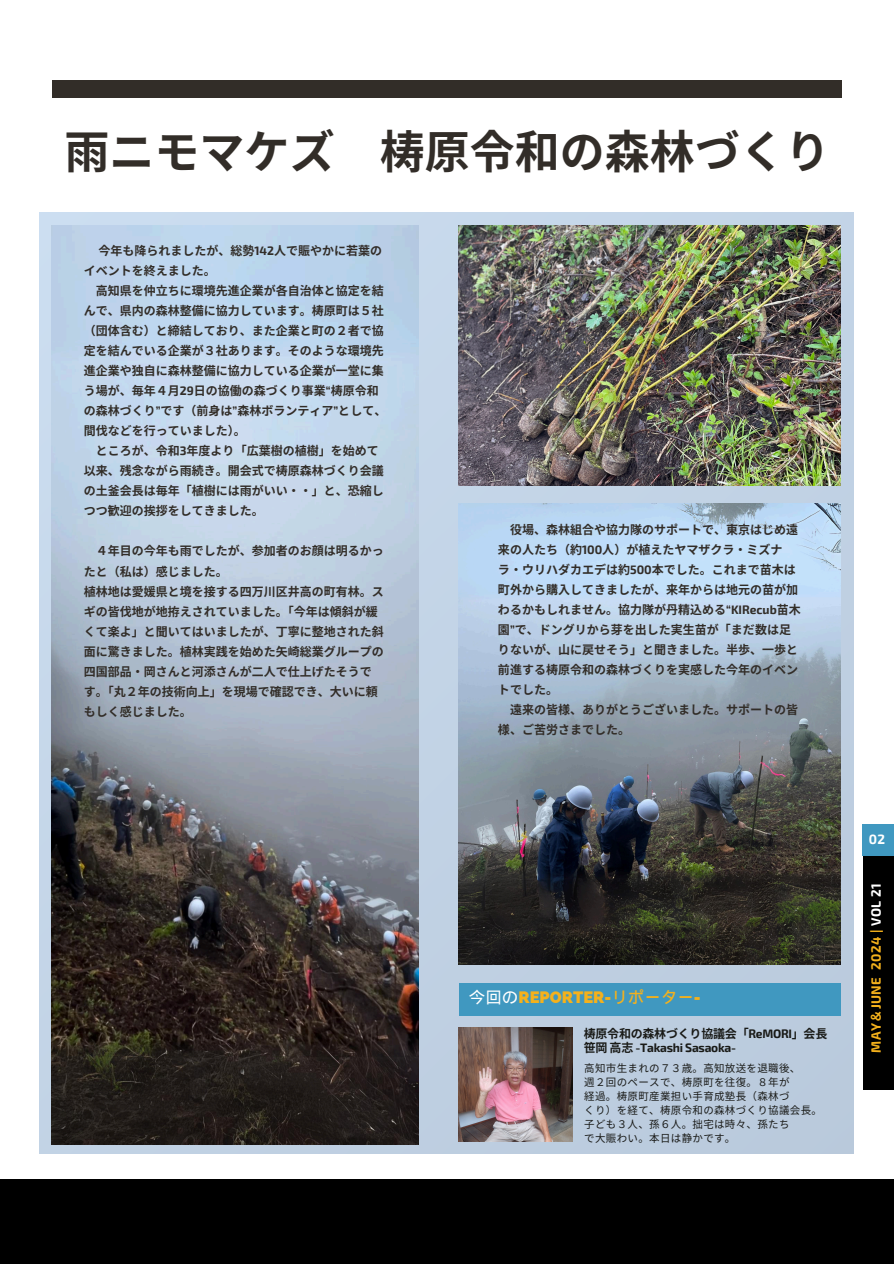
<style>
.page{position:relative;width:894px;height:1264px;background:#fff}
.page>*{position:absolute;margin:0;border:0;box-sizing:border-box;transform-origin:0 0}
.t1{font:700 45px "Noto Sans CJ Ksc";color:#322d28}
.t2{font:800 16.5px "Raleway";color:#f4b11c}
.t3{font:700 13.2px "Exo 2";letter-spacing:.03em;color:#f4b11c}
.t4{font:700 13.2px "Exo 2";color:#fff}
.t5{font:700 12px/20px "Noto Sans CJ Ksc";color:#322d28}
.t6{font:700 12px/14px "Exo 2";letter-spacing:-.02em;color:#191a17}
.t7{font:10.5px "Noto Sans CJ Ksc";letter-spacing:.03em;color:#191a17}
.s1{font-family:"Exo 2"}
.s2{font-family:"Wen Quan Yi Micro Hei";font-weight:400;color:#fff}
.s3{font-family:"Wen Quan Yi Micro Hei";font-weight:400}
.s4{font-family:"Noto Sans CJ Ksc"}
.s5{color:#fff}
</style>
<div class="page">
<div style="left:39px;top:212px;width:814px;height:941px;background:linear-gradient(to bottom,#c8daed,#b7c7d8)"></div>
<div style="left:52px;top:81px;width:789px;height:17px;background:#322d28"></div>
<div style="left:862px;top:855px;width:31px;height:234px;background:#000"></div>
<div style="left:862px;top:824px;width:31px;height:31px;background:#4098c0"></div>
<div style="left:0;top:1178px;width:893px;height:85px;background:#000"></div>
<img style="left:459px;top:1027px;width:113px;height:114px">
<img style="left:52px;top:225px;width:367px;height:919px">
<img style="left:459px;top:503px;width:381px;height:461px">
<img style="left:459px;top:225px;width:381px;height:260px">
<div style="left:459px;top:982px;width:381px;height:33px;background:#4098c0"></div>
<h4 class="t1" style="left:64px;top:115px;width:766px">雨ニモマケズ 梼原令和の森林づくり</h4>
<h4 class="t5" style="left:98px;top:240px;width:285px">今年も降られましたが、総勢<span class="s1">142</span>人で賑やかに若葉の</h4>
<h4 class="t5" style="left:84px;top:260px;width:134px">イベントを終えました。</h4>
<h4 class="t5" style="left:96px;top:280px;width:289px">高知県を仲立ちに環境先進企業が各自治体と協定を結</h4>
<h4 class="t5" style="left:84px;top:300px;width:301px">んで、県内の森林整備に協力しています。梼原町は５社</h4>
<h4 class="t5" style="left:84px;top:320px;width:302px">（団体含む）と締結しており、また企業と町の２者で協</h4>
<h4 class="t5" style="left:84px;top:340px;width:302px">定を結んでいる企業が３社あります。そのような環境先</h4>
<h4 class="t5" style="left:84px;top:360px;width:301px">進企業や独自に森林整備に協力している企業が一堂に集</h4>
<h4 class="t5" style="left:84px;top:380px;width:296px">う場が、毎年４月 <span class="s1">29</span>日の協働の森づくり事業<span class="s1">“</span>梼原令和</h4>
<h4 class="t5" style="left:84px;top:400px;width:304px">の森林づくり<span class="s1">”</span>です（前身は<span class="s1">”</span>森林ボランティア<span class="s1">”</span>として、</h4>
<h4 class="t5" style="left:84px;top:420px;width:164px">間伐などを行っていました）。</h4>
<h4 class="t5" style="left:96px;top:440px;width:284px">ところが、令和<span class="s1">3</span>年度より「広葉樹の植樹」を始めて</h4>
<h4 class="t5" style="left:84px;top:460px;width:301px">以来、残念ながら雨続き。開会式で梼原森林づくり会議</h4>
<h4 class="t5" style="left:84px;top:480px;width:302px">の土釜会長は毎年「植樹には雨がいい・・」と、恐縮し</h4>
<h4 class="t5" style="left:84px;top:500px;width:182px">つつ歓迎の挨拶をしてきました。</h4>
<h4 class="t5" style="left:84px;top:540px;width:302px;text-indent:12px">４年目の今年も雨でしたが、参加者のお顔は明るかったと（私は）感じました。<br>植林地は愛媛県と境を接する四万川区井高の町有林。スギの皆伐地が地拵えされていました。「今年は傾斜が緩くて楽よ」と聞いてはいましたが、丁寧に整地された斜面に驚きました。植林実践を始めた矢崎総業グループの四国部品・岡さんと河添さんが二人で仕上げたそうです。「丸２年の技術向上」を現場で確認でき、大いに頼もしく感じました。</h4>
<h2 class="t5" style="left:510px;top:518px;width:289px">役場、森林組合や協力隊のサポートで、東京はじめ遠</h2>
<h2 class="t5" style="left:498px;top:538px;width:286px">来の人たち（約<span class="s1">100</span>人）が植えたヤマザクラ・ミズナ</h2>
<h2 class="t5" style="left:498px;top:558px;width:299px">ラ・ウリハダカエデは約<span class="s1">500</span>本でした。これまで苗木は</h2>
<h2 class="t5" style="left:498px;top:578px;width:300px">町外から購入してきましたが、来年からは地元の苗が加</h2>
<h2 class="t5" style="left:498px;top:598px;width:304px">わるかもしれません。協力隊が丹精込める<span class="s1">“KIRecub</span>苗木</h2>
<h2 class="t5" style="left:498px;top:618px;width:293px">園<span class="s1">”</span>で、ドングリから芽を出した実生苗が「まだ数は足</h2>
<h2 class="t5" style="left:498px;top:638px;width:302px">りないが、山に戻せそう」と聞きました。半歩、一歩と</h2>
<h2 class="t5" style="left:498px;top:658px;width:302px">前進する梼原令和の森林づくりを実感した今年のイベン</h2>
<h2 class="t5" style="left:498px;top:678px;width:62px">トでした。</h2>
<h2 class="t5" style="left:510px;top:698px;width:289px">遠来の皆様、ありがとうございました。サポートの皆</h2>
<h2 class="t5" style="left:498px;top:718px;width:134px">様、ご苦労さまでした。</h2>
<h3 class="t2" style="left:469px;top:987px;width:233px"><span class="s2">今回の</span>REPORTER-<span class="s3">リポーター</span>-</h3>
<h4 class="t6" style="left:583px;top:1026px;width:244px"><span class="s4">梼原令和の森林づくり協議会「</span>ReMORI<span class="s4">」会長笹岡高志</span> -Takashi Sasaoka-</h4>
<p class="t7" style="left:584px;top:1059px;width:217px">高知市生まれの７３歳。高知放送を退職後、</p>
<p class="t7" style="left:584px;top:1073px;width:207px">週２回のペースで、梼原町を往復。８年が</p>
<p class="t7" style="left:584px;top:1087px;width:207px">経過。梼原町産業担い手育成塾長（森林づ</p>
<p class="t7" style="left:584px;top:1101px;width:239px">くり）を経て、梼原令和の森林づくり協議会長。</p>
<p class="t7" style="left:584px;top:1115px;width:207px">子ども３人、孫６人。拙宅は時々、孫たち</p>
<p class="t7" style="left:584px;top:1129px;width:153px">で大賑わい。本日は静かです。</p>
<h1 class="t4" style="left:868px;top:830px;width:18px">02</h1>
<p class="t3" style="left:867px;top:1052px;width:171px;rotate:-90deg">MAY<span class="s4">＆</span>JUNE 2024 | <span class="s5">VOL 21</span></p>
</div>
